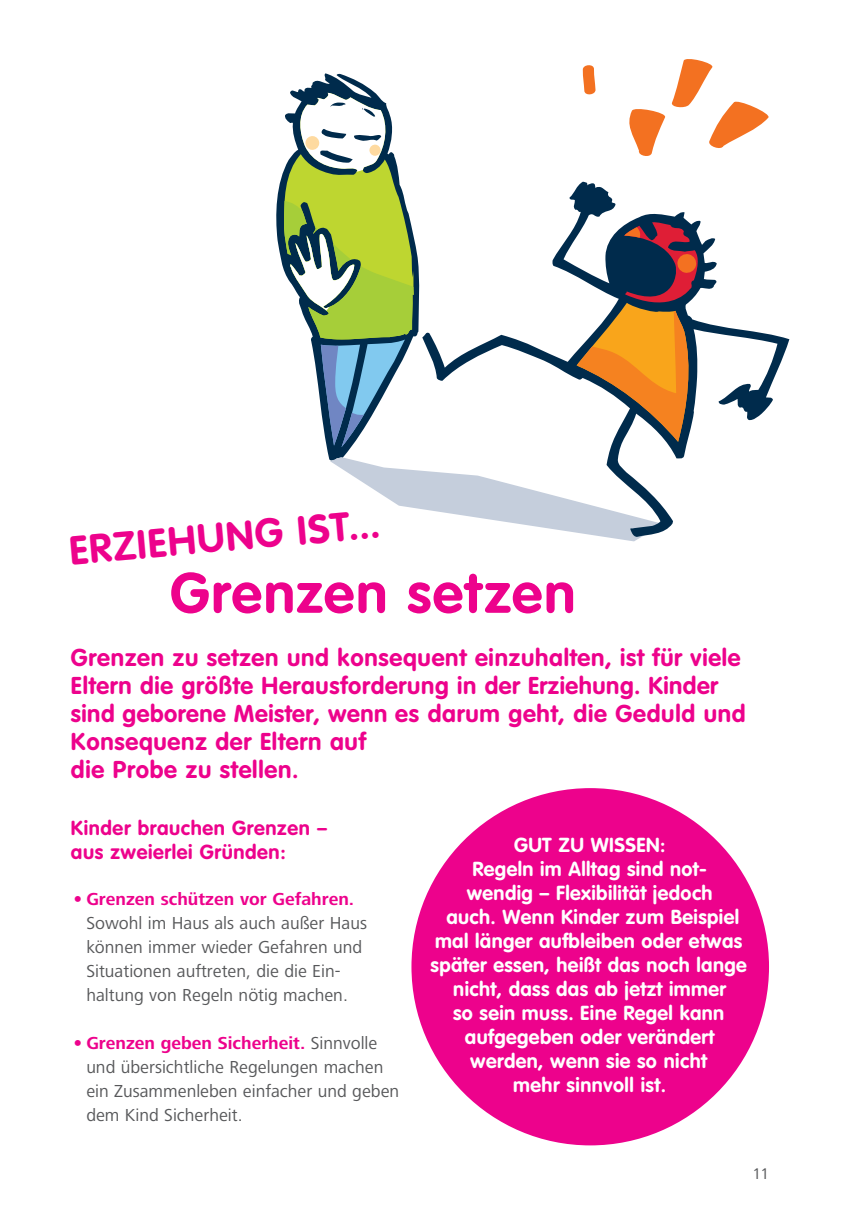
<style>
.page{position:relative;width:857px;height:1225px;background:#fff}
.page>*{position:absolute;margin:0;border:0;box-sizing:border-box;transform-origin:0 0}
.t1{font:700 56px "VAG Rounded";letter-spacing:.03em;color:#ed028c}
.t2{font:700 40px "VAG Rounded";color:#ed028c}
.t3{font:700 24px/28px "VAG Rounded";letter-spacing:.03em;color:#ed028c}
.t4{font:700 20px/24px "VAG Rounded";letter-spacing:.02em;color:#fff;text-align:center}
.t5{font:700 20px/24px "VAG Rounded";letter-spacing:.03em;color:#ed028c}
.t6{font:18px/24px "Frutiger Next LT";color:#57585a}
.t7{font:16px "Frutiger Next LT";color:#57585a}
.s1{font-size:26px;color:#ed028c}
.s2{font-weight:700;color:#ed028c}
</style>
<div class="page">
<svg style="left:276px;top:73px;width:144px;height:387px"></svg>
<svg style="left:284px;top:93px;width:129px;height:354px"></svg>
<svg style="left:330px;top:457px;width:311px;height:84px"></svg>
<svg style="left:422px;top:182px;width:367px;height:355px"></svg>
<svg style="left:576px;top:222px;width:124px;height:220px"></svg>
<svg style="left:629px;top:59px;width:140px;height:97px"></svg>
<svg style="left:582px;top:65px;width:13px;height:30px"></svg>
<div style="left:411px;top:788px;width:357px;height:357px;background:#ed028c;border-radius:50%"></div>
<h2 class="t2" style="left:67px;top:527px;width:313px;rotate:-5deg">ERZIEHUNG IST...</h2>
<h1 class="t1" style="left:170px;top:560px;width:406px">Grenzen setzen</h1>
<h3 class="t3" style="left:71px;top:643px;width:676px">Grenzen zu setzen und konsequent einzuhalten, ist für viele Eltern die größte Herausforderung in der Erziehung. Kinder sind geborene Meister, wenn es darum geht, die Geduld und Konsequenz der Eltern auf<br>die Probe zu stellen.</h3>
<p class="t5" style="left:71px;top:816px;width:257px">Kinder brauchen Grenzen – aus zweierlei Gründen:</p>
<p class="t6" style="left:86px;top:887px;width:282px;text-indent:-15px"><span class="s1">•</span><span class="s2">Grenzen schützen vor Gefahren.<br></span>Sowohl im Haus als auch außer Haus können immer wieder Gefahren und Situationen auftreten, die die Ein&shy;haltung von Regeln nötig machen.</p>
<p class="t6" style="left:86px;top:1031px;width:314px;text-indent:-15px"><span class="s1">•</span><span class="s2">Grenzen geben Sicherheit.</span> Sinnvolle und übersichtliche Regelungen machen ein Zusammenleben einfacher und geben dem Kind Sicherheit.</p>
<p class="t4" style="left:430px;top:833px;width:318px">GUT ZU WISSEN:<br>Regeln im Alltag sind not-<br>wendig – Flexibilität jedoch<br>auch. Wenn Kinder zum Beispiel mal länger aufbleiben oder etwas später essen, heißt das noch lange nicht, dass das ab jetzt immer<br>so sein muss. Eine Regel kann aufgegeben oder verändert werden, wenn sie so nicht<br>mehr sinnvoll ist.</p>
<p class="t7" style="left:752px;top:1164px;width:18px">11</p>
</div>
